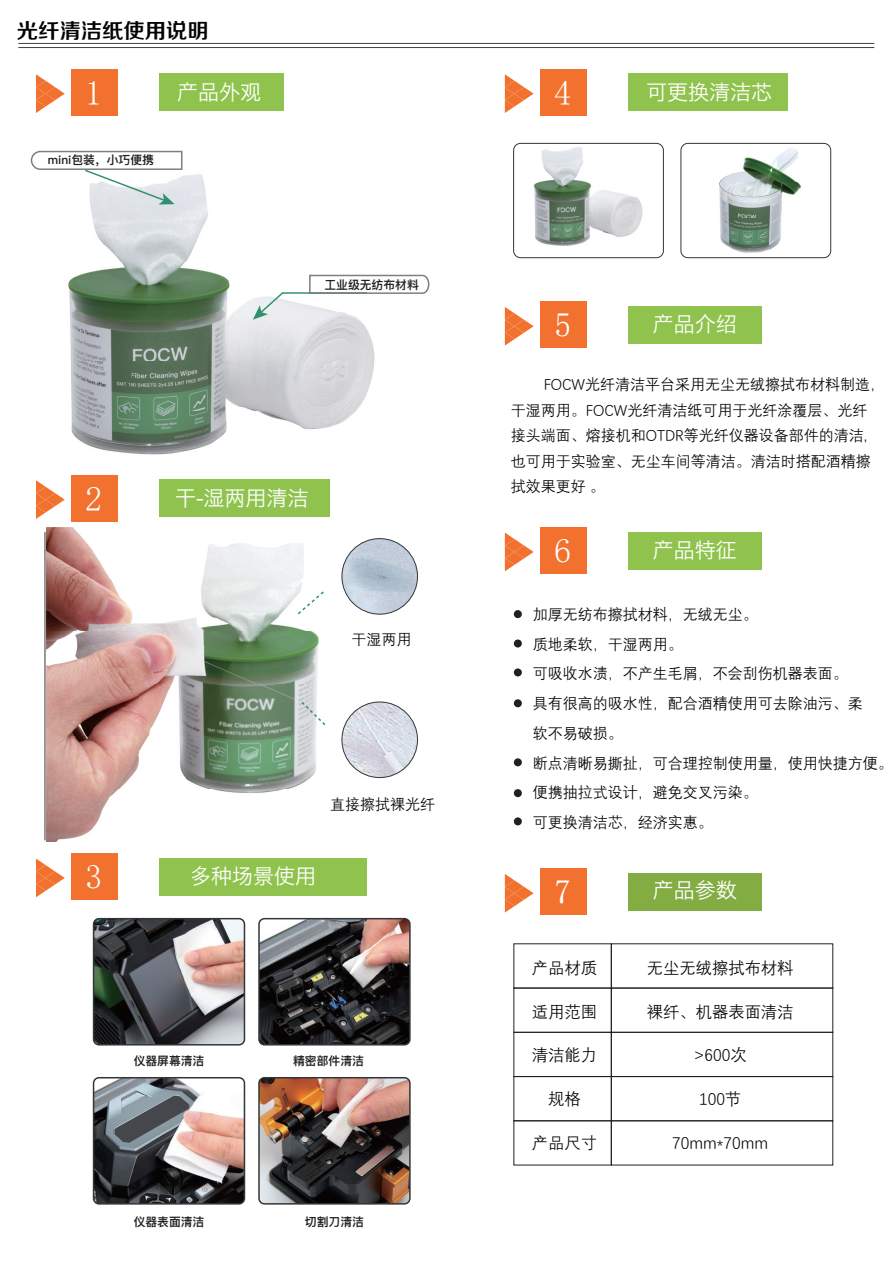
<style>
.page{position:relative;width:893px;height:1263px;background:#fff}
.page>*{position:absolute;margin:0;border:0;box-sizing:border-box;transform-origin:0 0}
.t1{font:34.2px "Sim Sun";color:#fff}
.t2{font:21px "Hiragino Sans GB W3";color:#fff}
.t3{font:21px "FZZZHONGJW GB1 0";color:#030303}
.t4{font:16.35px "Deng Xian";color:#030303}
.t5{font:15px/29.7px "Deng Xian";color:#030303}
.t6{font:11.85px "Ping Fang SC Heavy";color:#231f20}
</style>
<div class="page">
<img style="left:68px;top:174px;width:307px;height:281px">
<img style="left:47px;top:527px;width:325px;height:314px">
<hr style="left:18px;top:43px;width:856px;height:1px;background:#404041">
<hr style="left:18px;top:47px;width:856px;height:1px;background:#404041">
<svg style="left:505px;top:874px;width:29px;height:38px"></svg>
<div style="left:628px;top:873px;width:134px;height:37px;background:#83ad42"></div>
<div style="left:540px;top:868px;width:47px;height:47px;background:#f3712e"></div>
<div style="left:159px;top:479px;width:171px;height:38px;background:#90c34d"></div>
<div style="left:71px;top:475px;width:47px;height:46px;background:#f3712e"></div>
<svg style="left:36px;top:480px;width:29px;height:39px"></svg>
<svg style="left:296px;top:589px;width:30px;height:27px"></svg>
<svg style="left:299px;top:700px;width:28px;height:27px"></svg>
<img style="left:342px;top:539px;width:75px;height:75px;border-radius:38px">
<img style="left:342px;top:702px;width:75px;height:75px;border-radius:38px">
<div style="left:341px;top:701px;width:77px;height:77px;border:1px solid #343536;border-radius:50%"></div>
<div style="left:159px;top:858px;width:208px;height:38px;background:#90c34d"></div>
<div style="left:71px;top:853px;width:47px;height:47px;background:#f3712e"></div>
<svg style="left:36px;top:858px;width:29px;height:39px"></svg>
<hr style="left:282px;top:292px;width:85px;height:2px;background:#329270">
<svg style="left:253px;top:291px;width:32px;height:29px"></svg>
<svg style="left:308px;top:274px;width:122px;height:21px"></svg>
<svg style="left:30px;top:150px;width:153px;height:55px"></svg>
<div style="left:513px;top:988px;width:99px;height:45px;border:1px solid #231f20"></div>
<div style="left:513px;top:1032px;width:99px;height:45px;border:1px solid #231f20"></div>
<div style="left:611px;top:988px;width:222px;height:45px;border:1px solid #231f20"></div>
<div style="left:611px;top:1032px;width:222px;height:45px;border:1px solid #231f20"></div>
<div style="left:513px;top:1076px;width:99px;height:45px;border:1px solid #231f20"></div>
<div style="left:611px;top:1076px;width:222px;height:45px;border:1px solid #231f20"></div>
<div style="left:513px;top:1120px;width:99px;height:45px;border:1px solid #231f20"></div>
<div style="left:611px;top:1120px;width:222px;height:45px;border:1px solid #231f20"></div>
<div style="left:159px;top:74px;width:124px;height:37px;background:#90c34d"></div>
<div style="left:71px;top:69px;width:47px;height:47px;background:#f3712e"></div>
<svg style="left:36px;top:74px;width:29px;height:39px"></svg>
<div style="left:628px;top:74px;width:159px;height:37px;background:#90c34d"></div>
<div style="left:540px;top:69px;width:46px;height:47px;background:#f3712e"></div>
<svg style="left:505px;top:74px;width:29px;height:39px"></svg>
<div style="left:628px;top:532px;width:134px;height:38px;background:#90c34d"></div>
<div style="left:540px;top:527px;width:46px;height:47px;background:#f3712e"></div>
<svg style="left:505px;top:533px;width:29px;height:38px"></svg>
<div style="left:628px;top:306px;width:134px;height:38px;background:#90c34d"></div>
<div style="left:540px;top:302px;width:46px;height:46px;background:#f3712e"></div>
<svg style="left:505px;top:307px;width:29px;height:39px"></svg>
<div style="left:514px;top:610px;width:8px;height:8px;background:#231f20;border-radius:50%"></div>
<div style="left:514px;top:639px;width:8px;height:8px;background:#231f20;border-radius:50%"></div>
<div style="left:514px;top:668px;width:8px;height:8px;background:#231f20;border-radius:50%"></div>
<div style="left:514px;top:699px;width:8px;height:8px;background:#231f20;border-radius:50%"></div>
<div style="left:514px;top:817px;width:8px;height:8px;background:#231f20;border-radius:50%"></div>
<div style="left:514px;top:789px;width:8px;height:8px;background:#231f20;border-radius:50%"></div>
<div style="left:514px;top:758px;width:8px;height:8px;background:#231f20;border-radius:50%"></div>
<div style="left:341px;top:538px;width:77px;height:77px;border:1px solid #343536;border-radius:50%"></div>
<hr style="left:45px;top:532px;width:1px;height:308px;background:#343536">
<img style="left:533px;top:147px;width:110px;height:99px">
<img style="left:719px;top:148px;width:82px;height:105px">
<div style="left:513px;top:143px;width:151px;height:115px;border:1px solid #343536;border-radius:7px"></div>
<div style="left:680px;top:143px;width:151px;height:115px;border:1px solid #343536;border-radius:7px"></div>
<img style="left:259px;top:921px;width:151px;height:124px">
<img style="left:259px;top:1080px;width:151px;height:124px">
<div style="left:258px;top:1077px;width:153px;height:127px;border:2px solid #343536;border-radius:6px"></div>
<img style="left:94px;top:919px;width:150px;height:126px">
<img style="left:94px;top:1078px;width:150px;height:126px">
<div style="left:93px;top:1077px;width:152px;height:127px;border:2px solid #343536;border-radius:6px"></div>
<div style="left:93px;top:918px;width:152px;height:127px;border:2px solid #343536;border-radius:6px"></div>
<div style="left:258px;top:918px;width:153px;height:127px;border:2px solid #343536;border-radius:6px"></div>
<svg style="left:114px;top:1096px;width:76px;height:46px;background:#7b8086"></svg>
<h2 class="t3" style="left:17px;top:19px;width:194px">光纤清洁纸使用说明</h2>
<h1 class="t1" style="left:85px;top:75px;width:19px">1</h1>
<h2 class="t2" style="left:177px;top:79px;width:86px">产品外观</h2>
<h1 class="t1" style="left:554px;top:75px;width:19px">4</h1>
<h2 class="t2" style="left:646px;top:79px;width:128px">可更换清洁芯</h2>
<p class="t6" style="left:48px;top:153px;width:108px">mini包装，小巧便携</p>
<p class="t6" style="left:325px;top:278px;width:96px">工业级无纺布材料</p>
<h1 class="t1" style="left:85px;top:481px;width:19px">2</h1>
<h2 class="t2" style="left:175px;top:485px;width:135px">干-湿两用清洁</h2>
<p class="t5" style="left:351px;top:624px;width:61px">干湿两用</p>
<p class="t5" style="left:330px;top:789px;width:106px">直接擦拭裸光纤</p>
<h1 class="t1" style="left:85px;top:859px;width:19px">3</h1>
<h2 class="t2" style="left:190px;top:863px;width:127px">多种场景使用</h2>
<p class="t6" style="left:134px;top:1053px;width:72px">仪器屏幕清洁</p>
<p class="t6" style="left:293px;top:1053px;width:72px">精密部件清洁</p>
<p class="t6" style="left:134px;top:1214px;width:72px">仪器表面清洁</p>
<p class="t6" style="left:305px;top:1214px;width:60px">切割刀清洁</p>
<h1 class="t1" style="left:554px;top:308px;width:19px">5</h1>
<h2 class="t2" style="left:653px;top:311px;width:85px">产品介绍</h2>
<p class="t5" style="left:511px;top:371px;width:376px;line-height:25.5px;text-indent:33px">FOCW光纤清洁平台采用无尘无绒擦拭布材料制造，干湿两用。FOCW光纤清洁纸可用于光纤涂覆层、光纤接头端面、熔接机和OTDR等光纤仪器设备部件的清洁,也可用于实验室、无尘车间等清洁。清洁时搭配酒精擦拭效果更好 。</p>
<h1 class="t1" style="left:554px;top:534px;width:19px">6</h1>
<h2 class="t2" style="left:653px;top:537px;width:85px">产品特征</h2>
<p class="t5" style="left:533px;top:599px;width:362px">加厚无纺布擦拭材料，无绒无尘。<br>质地柔软，干湿两用。<br>可吸收水渍，不产生毛屑，不会刮伤机器表面。<br>具有很高的吸水性，配合酒精使用可去除油污、柔<br>软不易破损。<br>断点清晰易撕扯，可合理控制使用量，使用快捷方便。便携抽拉式设计，避免交叉污染。<br>可更换清洁芯，经济实惠。</p>
<h1 class="t1" style="left:554px;top:874px;width:19px">7</h1>
<h2 class="t2" style="left:653px;top:877px;width:85px">产品参数</h2>
<p class="t4" style="left:532px;top:957px;width:67px">产品材质</p>
<p class="t4" style="left:532px;top:1001px;width:67px">适用范围</p>
<p class="t4" style="left:532px;top:1044px;width:67px">清洁能力</p>
<p class="t4" style="left:647px;top:957px;width:148px">无尘无绒擦拭布材料</p>
<p class="t4" style="left:647px;top:1001px;width:148px">裸纤、机器表面清洁</p>
<p class="t4" style="left:694px;top:1044px;width:55px">&gt;600次</p>
<p class="t4" style="left:548px;top:1088px;width:34px">规格</p>
<p class="t4" style="left:699px;top:1088px;width:44px">100节</p>
<p class="t4" style="left:532px;top:1132px;width:67px">产品尺寸</p>
<p class="t4" style="left:672px;top:1132px;width:98px">70mm*70mm</p>
</div>
